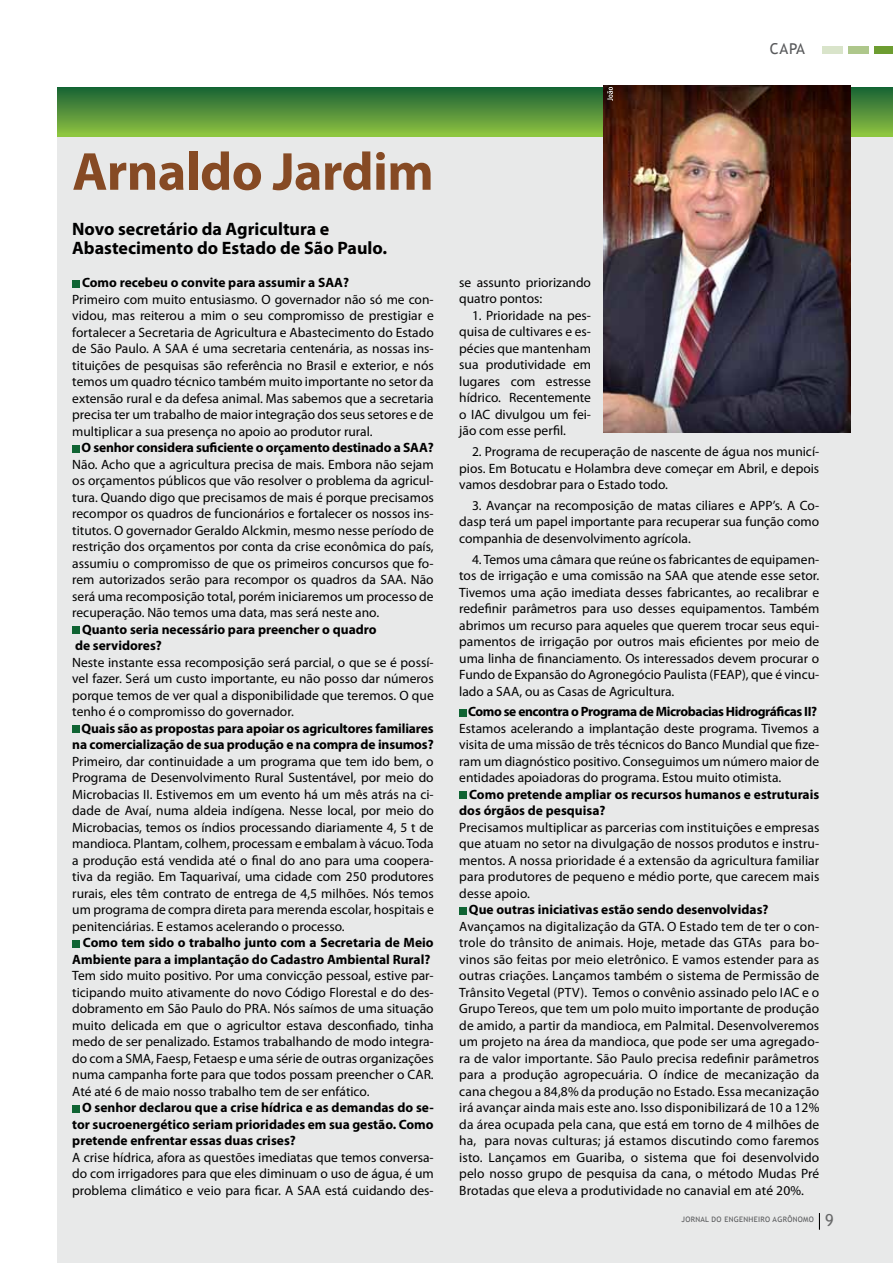
<style>
.page{position:relative;width:893px;height:1263px;background:#fff}
.page>*{position:absolute;margin:0;border:0;box-sizing:border-box;transform-origin:0 0}
.t1{font:700 54px "Myriad Pro";letter-spacing:-.01em;color:#864a24}
.t2{font:700 18px/19.5px "Myriad Pro";color:#000}
.t3{font:15px "Trebuchet MS";color:#58595b}
.t4{font:13.5px/16.5px "Myriad Pro";color:#000;text-align:justify}
.t5{font:700 13.5px/16.5px "Myriad Pro";color:#000}
.t6{font:700 13.5px "Myriad Pro";letter-spacing:-.03em;color:#000}
.t7{font:7.5px "Trebuchet MS";letter-spacing:.04em;color:#58595b}
.s1{font-size:16.5px;color:#000}
</style>
<div class="page">
<div style="left:822px;top:46px;width:21px;height:8px;background:#d9e4ca"></div>
<div style="left:874px;top:46px;width:19px;height:8px;background:#6d9d31"></div>
<div style="left:848px;top:46px;width:21px;height:8px;background:#aec78b"></div>
<div style="left:57px;top:120px;width:836px;height:1143px;background:#e8e9e9"></div>
<svg style="left:819px;top:1213px;width:1px;height:16px"></svg>
<div style="left:72px;top:280px;width:7px;height:7px;background:#0f6433"></div>
<div style="left:72px;top:445px;width:7px;height:7px;background:#0f6433"></div>
<div style="left:72px;top:627px;width:7px;height:7px;background:#0f6433"></div>
<div style="left:72px;top:726px;width:7px;height:7px;background:#0f6433"></div>
<div style="left:72px;top:940px;width:7px;height:7px;background:#0f6433"></div>
<div style="left:72px;top:1105px;width:7px;height:7px;background:#0f6433"></div>
<div style="left:459px;top:709px;width:7px;height:7px;background:#0f6433"></div>
<div style="left:459px;top:792px;width:7px;height:7px;background:#0f6433"></div>
<div style="left:459px;top:907px;width:7px;height:7px;background:#0f6433"></div>
<div style="left:57px;top:87px;width:836px;height:49px;background:linear-gradient(to bottom,#176035,#90c340)"></div>
<img style="left:604px;top:86px;width:246px;height:347px">
<svg style="left:607px;top:85px;width:6px;height:16px"></svg>
<p class="t3" style="left:770px;top:40px;width:10px">CAPA</p>
<h1 class="t1" style="left:72px;top:136px;width:363px">Arnaldo Jardim</h1>
<h2 class="t2" style="left:72px;top:218px;width:316px">Novo secretário da Agricultura e<br>Abastecimento do Estado de São Paulo.</h2>
<p class="t5" style="left:82px;top:274px;width:269px">Como recebeu o convite para assumir a SAA?</p>
<p class="t4" style="left:72px;top:291px;width:363px">Primeiro com muito entusiasmo. O governador não só me con&shy;vidou, mas reiterou a mim o seu compromisso de prestigiar e fortalecer a Secretaria de Agricultura e Abastecimento do Estado de São Paulo. A SAA é uma secretaria centenária, as nossas ins&shy;tituições de pesquisas são referência no Brasil e exterior, e nós temos um quadro técnico também muito importante no setor da extensão rural e da defesa animal. Mas sabemos que a secretaria precisa ter um trabalho de maior integração dos seus setores e de multiplicar a sua presença no apoio ao produtor rural.</p>
<p class="t5" style="left:81px;top:439px;width:354px">O senhor considera suficiente o orçamento destinado a SAA?</p>
<p class="t4" style="left:72px;top:456px;width:363px">Não. Acho que a agricultura precisa de mais. Embora não sejam os orçamentos públicos que vão resolver o problema da agricul&shy;tura. Quando digo que precisamos de mais é porque precisamos recompor os quadros de funcionários e fortalecer os nossos ins&shy;titutos. O governador Geraldo Alckmin, mesmo nesse período de restrição dos orçamentos por conta da crise econômica do país, assumiu o compromisso de que os primeiros concursos que fo&shy;rem autorizados serão para recompor os quadros da SAA. Não será uma recomposição total, porém iniciaremos um processo de recuperação. Não temos uma data, mas será neste ano.</p>
<p class="t5" style="left:75px;top:621px;width:303px;text-indent:7px">Quanto seria necessário para preencher o quadro de servidores?</p>
<p class="t4" style="left:72px;top:654px;width:363px">Neste instante essa recomposição será parcial, o que se é possí&shy;vel fazer. Será um custo importante, eu não posso dar números porque temos de ver qual a disponibilidade que teremos. O que tenho é o compromisso do governador.</p>
<p class="t5" style="left:72px;top:720px;width:363px;text-align:right">Quais são as propostas para apoiar os agricultores familiares na comercialização de sua produção e na compra de insumos?</p>
<p class="t4" style="left:72px;top:753px;width:363px">Primeiro, dar continuidade a um programa que tem ido bem, o Programa de Desenvolvimento Rural Sustentável, por meio do Microbacias II. Estivemos em um evento há um mês atrás na ci&shy;dade de Avaí, numa aldeia indígena. Nesse local, por meio do Microbacias, temos os índios processando diariamente 4, 5 t de mandioca. Plantam, colhem, processam e embalam à vácuo. Toda a produção está vendida até o final do ano para uma coopera&shy;tiva da região. Em Taquarivaí, uma cidade com 250 produtores rurais, eles têm contrato de entrega de 4,5 milhões. Nós temos um programa de compra direta para merenda escolar, hospitais e penitenciárias. E estamos acelerando o processo.</p>
<p class="t5" style="left:72px;top:934px;width:363px;text-align:right">Como tem sido o trabalho junto com a Secretaria de Meio<br>Ambiente para a implantação do Cadastro Ambiental Rural?</p>
<p class="t4" style="left:72px;top:967px;width:363px">Tem sido muito positivo. Por uma convicção pessoal, estive par&shy;ticipando muito ativamente do novo Código Florestal e do des&shy;dobramento em São Paulo do PRA. Nós saímos de uma situação muito delicada em que o agricultor estava desconfiado, tinha medo de ser penalizado. Estamos trabalhando de modo integra&shy;do com a SMA, Faesp, Fetaesp e uma série de outras organizações numa campanha forte para que todos possam preencher o CAR.<br>Até até 6 de maio nosso trabalho tem de ser enfático.</p>
<p class="t5" style="left:72px;top:1099px;width:363px;text-align:justify;text-indent:10px">O senhor declarou que a crise hídrica e as demandas do se&shy;tor sucroenergético seriam prioridades em sua gestão. Como pretende enfrentar essas duas crises?</p>
<p class="t4" style="left:72px;top:1149px;width:363px">A crise hídrica, afora as questões imediatas que temos conversa&shy;do com irrigadores para que eles diminuam o uso de água, é um problema climático e veio para ficar. A SAA está cuidando des-</p>
<p class="t4" style="left:459px;top:274px;width:133px">se assunto priorizando quatro pontos:</p>
<p class="t4" style="left:459px;top:307px;width:133px;text-indent:13px">1. Prioridade na pes&shy;quisa de cultivares e es&shy;pécies que mantenham sua produtividade em lugares com estresse hídrico. Recentemente o IAC divulgou um fei&shy;jão com esse perfil.</p>
<p class="t4" style="left:459px;top:443px;width:362px;text-indent:13px">2. Programa de recuperação de nascente de água nos municí&shy;pios. Em Botucatu e Holambra deve começar em Abril, e depois vamos desdobrar para o Estado todo.</p>
<p class="t4" style="left:459px;top:497px;width:362px;text-indent:13px">3. Avançar na recomposição de matas ciliares e APP’s. A Co&shy;dasp terá um papel importante para recuperar sua função como companhia de desenvolvimento agrícola.</p>
<p class="t4" style="left:459px;top:550px;width:362px;text-indent:13px">4. Temos uma câmara que reúne os fabricantes de equipamen&shy;tos de irrigação e uma comissão na SAA que atende esse setor.<br>Tivemos uma ação imediata desses fabricantes, ao recalibrar e redefinir parâmetros para uso desses equipamentos. Também abrimos um recurso para aqueles que querem trocar seus equi&shy;pamentos de irrigação por outros mais eficientes por meio de uma linha de financiamento. Os interessados devem procurar o Fundo de Expansão do Agronegócio Paulista (FEAP), que é vincu&shy;lado a SAA, ou as Casas de Agricultura.</p>
<p class="t6" style="left:468px;top:703px;width:351px">Como se encontra o Programa de Microbacias Hidrográficas II?</p>
<p class="t4" style="left:459px;top:720px;width:362px">Estamos acelerando a implantação deste programa. Tivemos a visita de uma missão de três técnicos do Banco Mundial que fize&shy;ram um diagnóstico positivo. Conseguimos um número maior de entidades apoiadoras do programa. Estou muito otimista.</p>
<p class="t5" style="left:459px;top:786px;width:362px;text-indent:10px">Como pretende ampliar os recursos humanos e estruturais dos órgãos de pesquisa?</p>
<p class="t4" style="left:459px;top:819px;width:362px">Precisamos multiplicar as parcerias com instituições e empresas que atuam no setor na divulgação de nossos produtos e instru&shy;mentos. A nossa prioridade é a extensão da agricultura familiar para produtores de pequeno e médio porte, que carecem mais desse apoio.</p>
<p class="t5" style="left:469px;top:901px;width:301px">Que outras iniciativas estão sendo desenvolvidas?</p>
<p class="t4" style="left:459px;top:918px;width:362px">Avançamos na digitalização da GTA. O Estado tem de ter o con&shy;trole do trânsito de animais. Hoje, metade das GTAs para bo&shy;vinos são feitas por meio eletrônico. E vamos estender para as outras criações. Lançamos também o sistema de Permissão de Trânsito Vegetal (PTV). Temos o convênio assinado pelo IAC e o Grupo Tereos, que tem um polo muito importante de produção de amido, a partir da mandioca, em Palmital. Desenvolveremos um projeto na área da mandioca, que pode ser uma agregado&shy;ra de valor importante. São Paulo precisa redefinir parâmetros para a produção agropecuária. O índice de mecanização da cana chegou a 84,8% da produção no Estado. Essa mecanização irá avançar ainda mais este ano. Isso disponibilizará de 10 a 12% da área ocupada pela cana, que está em torno de 4 milhões de ha, para novas culturas; já estamos discutindo como faremos isto. Lançamos em Guariba, o sistema que foi desenvolvido pelo nosso grupo de pesquisa da cana, o método Mudas Pré Brotadas que eleva a produtividade no canavial em até 20%.</p>
<p class="t7" style="left:681px;top:1215px;width:154px">JORNAL DO ENGENHEIRO AGRÔNOMO <span class="s1">9</span></p>
</div>
